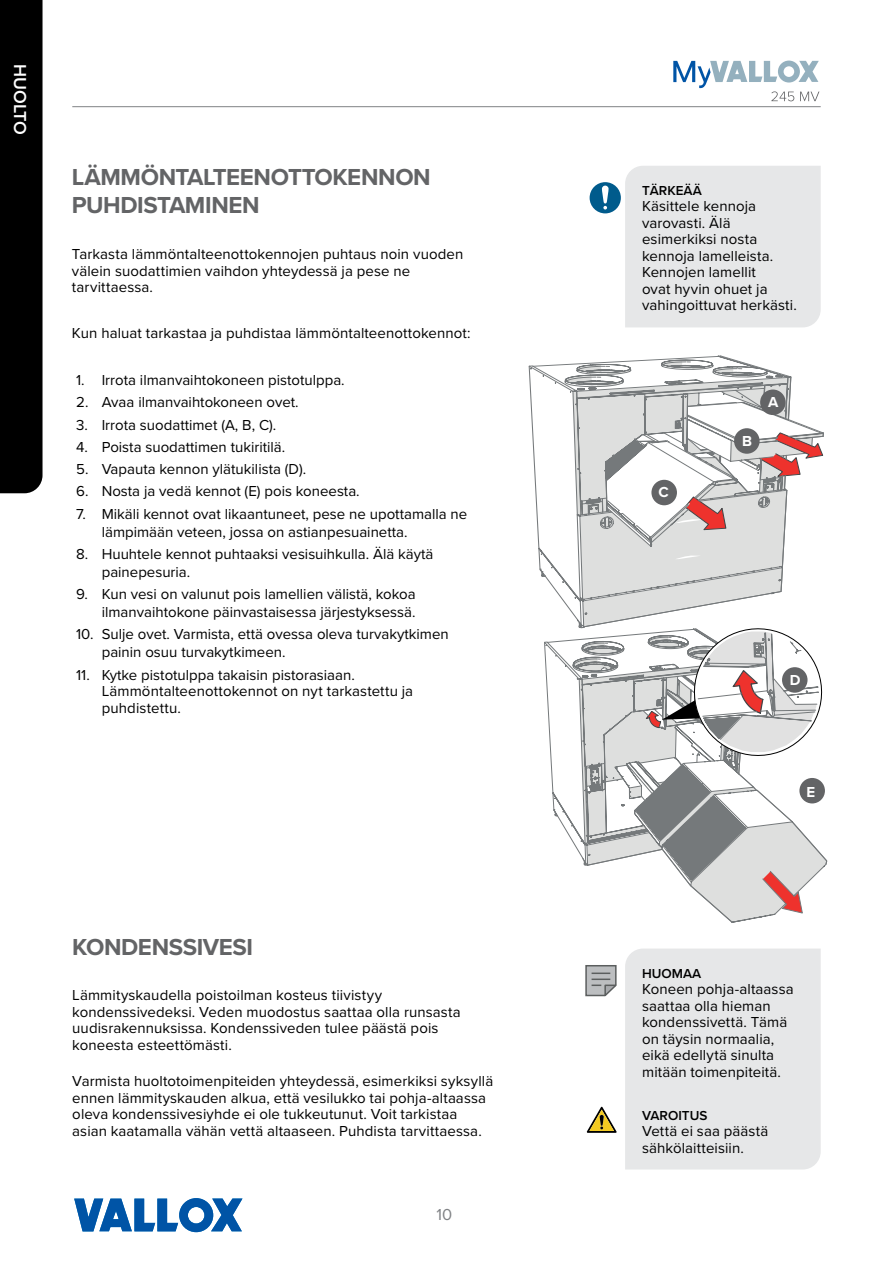
<style>
.page{position:relative;width:893px;height:1263px;background:#fff}
.page>*{position:absolute;margin:0;border:0;box-sizing:border-box;transform-origin:0 0}
.t1{font:700 24px/28.5px "Proxima Nova";letter-spacing:-.015em;color:#636466}
.t2{font:600 18px "Proxima Nova";color:#fff}
.t3{font:16.5px "Proxima Nova";color:#808285}
.t4{font:15px/16.5px "Proxima Nova";letter-spacing:.005em;color:#000}
.t5{font:700 15px "Proxima Nova";color:#fff}
.t6{font:600 13.5px "Proxima Nova";color:#000}
</style>
<div class="page">
<svg style="left:74px;top:1198px;width:168px;height:34px"></svg>
<div style="left:0;top:0;width:43px;height:493px;background:#000"></div>
<hr style="left:72px;top:106px;width:749px;height:1px;background:#808285">
<svg style="left:673px;top:61px;width:146px;height:40px"></svg>
<div style="left:625px;top:948px;width:196px;height:221px;background:#e6e7e8"></div>
<svg style="left:585px;top:965px;width:32px;height:31px"></svg>
<svg style="left:587px;top:1107px;width:30px;height:26px"></svg>
<div style="left:625px;top:166px;width:196px;height:161px;background:#e6e7e8"></div>
<div style="left:590px;top:182px;width:31px;height:31px;background:#005b8c;border-radius:50%"></div>
<svg style="left:602px;top:186px;width:7px;height:24px"></svg>
<svg style="left:529px;top:356px;width:298px;height:566px"></svg>
<div style="left:760px;top:389px;width:26px;height:26px;background:#636466;border-radius:50%"></div>
<div style="left:734px;top:428px;width:26px;height:26px;background:#636466;border-radius:50%"></div>
<div style="left:651px;top:480px;width:26px;height:25px;background:#636466;border-radius:50%"></div>
<p class="t2" style="left:34px;top:64px;width:72px;rotate:90deg">HUOLTO</p>
<h1 class="t1" style="left:72px;top:162px;width:360px">LÄMMÖNTALTEENOTTOKENNON<br>PUHDISTAMINEN</h1>
<p class="t4" style="left:72px;top:245px;width:393px">Tarkasta lämmöntalteenottokennojen puhtaus noin vuoden välein suodattimien vaihdon yhteydessä ja pese ne tarvittaessa.</p>
<p class="t4" style="left:72px;top:324px;width:400px">Kun haluat tarkastaa ja puhdistaa lämmöntalteenottokennot:</p>
<p class="t4" style="left:76px;top:371px;width:270px">1. Irrota ilmanvaihtokoneen pistotulppa.</p>
<p class="t4" style="left:76px;top:393px;width:224px">2. Avaa ilmanvaihtokoneen ovet.</p>
<p class="t4" style="left:76px;top:416px;width:202px">3. Irrota suodattimet (A, B, C).</p>
<p class="t4" style="left:76px;top:438px;width:211px">4. Poista suodattimen tukiritilä.</p>
<p class="t4" style="left:76px;top:460px;width:232px">5. Vapauta kennon ylätukilista (D).</p>
<p class="t4" style="left:76px;top:482px;width:285px">6. Nosta ja vedä kennot (E) pois koneesta.</p>
<p class="t4" style="left:102px;top:504px;width:367px;line-height:18px;text-indent:-26px">7. Mikäli kennot ovat likaantuneet, pese ne upottamalla ne lämpimään veteen, jossa on astianpesuainetta.</p>
<p class="t4" style="left:102px;top:544px;width:333px;line-height:18px;text-indent:-26px">8. Huuhtele kennot puhtaaksi vesisuihkulla. Älä käytä painepesuria.</p>
<p class="t4" style="left:76px;top:584px;width:341px;line-height:18px;text-align:right">9. Kun vesi on valunut pois lamellien välistä, kokoa ilmanvaihtokone päinvastaisessa järjestyksessä.</p>
<p class="t4" style="left:102px;top:625px;width:349px;line-height:18px;text-indent:-26px">10. Sulje ovet. Varmista, että ovessa oleva turvakytkimen painin osuu turvakytkimeen.</p>
<p class="t4" style="left:102px;top:666px;width:313px;text-indent:-26px">11. Kytke pistotulppa takaisin pistorasiaan.<br>Lämmöntalteenottokennot on nyt tarkastettu ja puhdistettu.</p>
<h1 class="t1" style="left:72px;top:932px;width:182px">KONDENSSIVESI</h1>
<p class="t4" style="left:72px;top:986px;width:390px">Lämmityskaudella poistoilman kosteus tiivistyy kondenssivedeksi. Veden muodostus saattaa olla runsasta uudisrakennuksissa. Kondenssiveden tulee päästä pois koneesta esteettömästi.</p>
<p class="t4" style="left:72px;top:1072px;width:422px">Varmista huoltotoimenpiteiden yhteydessä, esimerkiksi syksyllä ennen lämmityskauden alkua, että vesilukko tai pohja-altaassa oleva kondenssivesiyhde ei ole tukkeutunut. Voit tarkistaa asian kaatamalla vähän vettä altaaseen. Puhdista tarvittaessa.</p>
<p class="t3" style="left:436px;top:1202px;width:17px">10</p>
<p class="t6" style="left:642px;top:180px;width:61px">TÄRKEÄÄ</p>
<p class="t4" style="left:642px;top:197px;width:156px">Käsittele kennoja varovasti. Älä esimerkiksi nosta kennoja lamelleista.<br>Kennojen lamellit<br>ovat hyvin ohuet ja vahingoittuvat herkästi.</p>
<p class="t5" style="left:658px;top:481px;width:12px">C</p>
<p class="t5" style="left:742px;top:430px;width:11px">B</p>
<p class="t5" style="left:768px;top:390px;width:12px">A</p>
<p class="t5" style="left:790px;top:669px;width:12px">D</p>
<p class="t5" style="left:806px;top:780px;width:10px">E</p>
<p class="t6" style="left:642px;top:963px;width:61px">HUOMAA</p>
<p class="t4" style="left:642px;top:980px;width:153px">Koneen pohja-altaassa saattaa olla hieman kondenssivettä. Tämä on täysin normaalia, eikä edellytä sinulta mitään toimenpiteitä.</p>
<p class="t6" style="left:642px;top:1105px;width:67px">VAROITUS</p>
<p class="t4" style="left:642px;top:1122px;width:128px">Vettä ei saa päästä sähkölaitteisiin.</p>
</div>
